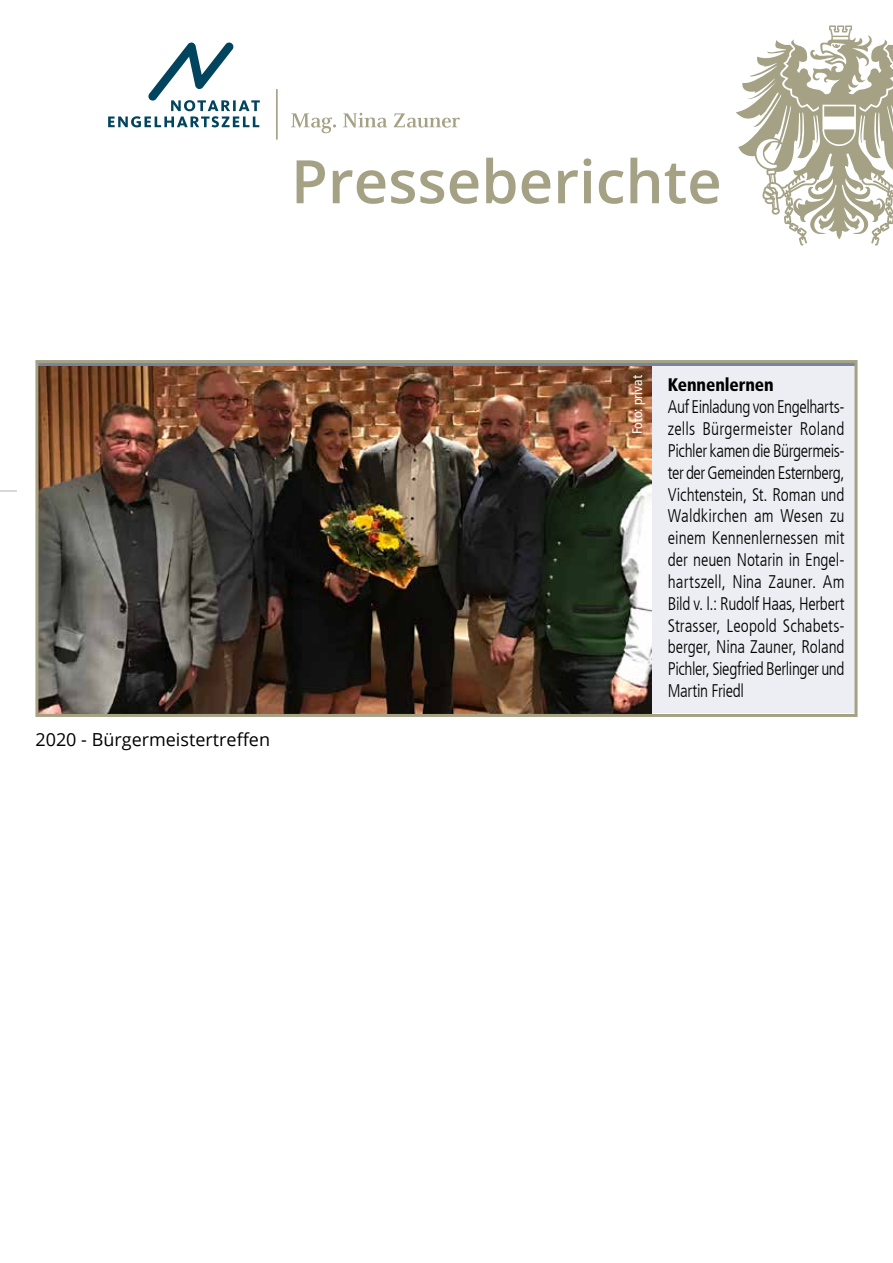
<style>
.page{position:relative;width:893px;height:1263px;background:#fff}
.page>*{position:absolute;margin:0;border:0;box-sizing:border-box;transform-origin:0 0}
.t1{font:600 60px "Open Sans";color:#a4a185}
.t2{font:300 condensed 18.15px/21.9px "Frutiger LT Com";letter-spacing:-.02em;color:#000;text-align:justify;scale:.95 1}
.t3{font:900 condensed 18.15px "Frutiger LT Com";letter-spacing:-.005em;color:#000;scale:.95 1}
.t4{font:18px "Open Sans";color:#000}
.t5{font:condensed 13.8px "Frutiger LT Com";color:#fff}
</style>
<div class="page">
<hr style="left:276px;top:89px;width:2px;height:51px;background:#a4a185">
<svg style="left:108px;top:42px;width:152px;height:85px"></svg>
<svg style="left:291px;top:113px;width:169px;height:20px"></svg>
<svg style="left:0;top:491px;width:17px;height:1px"></svg>
<svg style="left:736px;top:26px;width:157px;height:220px"></svg>
<div style="left:37px;top:362px;width:819px;height:351px;background:#eceef3"></div>
<img style="left:39px;top:366px;width:612px;height:347px">
<hr style="left:37px;top:362px;width:819px;height:4px;background:#77849f">
<div style="left:35px;top:360px;width:822px;height:357px;border:3px solid #a4a185"></div>
<h1 class="t1" style="left:291px;top:140px;width:432px">Presseberichte</h1>
<p class="t4" style="left:35px;top:727px;width:236px">2020 - Bürgermeistertreffen</p>
<p class="t5" style="left:629px;top:434px;width:60px;rotate:-90deg">Foto: privat</p>
<p class="t3" style="left:668px;top:374px;width:113px">Kennenlernen</p>
<p class="t2" style="left:668px;top:396px;width:187px">Auf Einladung von Engelharts&shy;zells Bürgermeister Roland Pichler kamen die Bürgermeis&shy;ter der Gemeinden Esternberg, Vichtenstein, St. Roman und Waldkirchen am Wesen zu einem Kennenlernessen mit der neuen Notarin in Engel&shy;hartszell, Nina Zauner. Am Bild v. l.: Rudolf Haas, Herbert Strasser, Leopold Schabets&shy;berger, Nina Zauner, Roland Pichler, Siegfried Berlinger und Martin Friedl</p>
</div>
